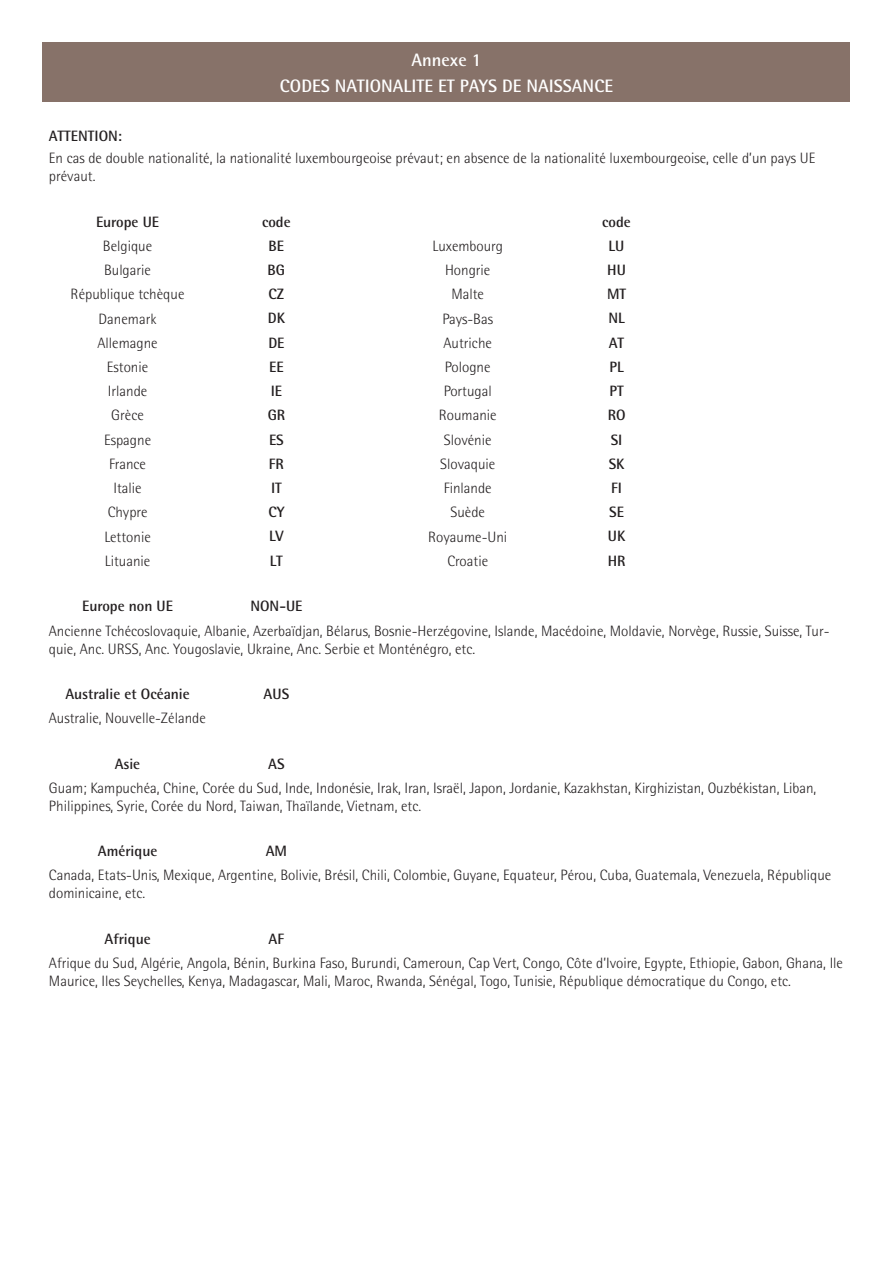
<style>
.page{position:relative;width:893px;height:1263px;background:#fff}
.page>*{position:absolute;margin:0;border:0;box-sizing:border-box;transform-origin:0 0}
.t1{font:700 18px/25.8px "AT Rotis Semi Sans";color:#fff;text-align:center}
.t2{font:300 15px/18px "AT Rotis Semi Sans";color:#231f20}
.t3{font:700 15px "AT Rotis Semi Sans";color:#231f20}
</style>
<div class="page">
<div style="left:43px;top:43px;width:807px;height:59px;background:#877269"></div>
<p class="t1" style="left:280px;top:47px;width:335px">Annexe 1<br>CODES NATIONALITE ET PAYS DE NAISSANCE</p>
<p class="t3" style="left:49px;top:127px;width:75px">ATTENTION:</p>
<p class="t2" style="left:49px;top:149px;width:768px">En cas de double nationalité, la nationalité luxembourgeoise prévaut; en absence de la nationalité luxembourgeoise, celle d’un pays UE prévaut.</p>
<p class="t3" style="left:96px;top:212px;width:65px">Europe UE</p>
<p class="t3" style="left:262px;top:212px;width:30px">code</p>
<p class="t3" style="left:602px;top:212px;width:30px">code</p>
<p class="t2" style="left:103px;top:237px;width:51px">Belgique</p>
<p class="t3" style="left:269px;top:236px;width:17px">BE</p>
<p class="t2" style="left:432px;top:237px;width:72px">Luxembourg</p>
<p class="t3" style="left:609px;top:236px;width:17px">LU</p>
<p class="t2" style="left:104px;top:261px;width:49px">Bulgarie</p>
<p class="t3" style="left:268px;top:261px;width:19px">BG</p>
<p class="t2" style="left:445px;top:261px;width:47px">Hongrie</p>
<p class="t3" style="left:607px;top:261px;width:20px">HU</p>
<p class="t2" style="left:71px;top:285px;width:115px">République tchèque</p>
<p class="t3" style="left:269px;top:285px;width:17px">CZ</p>
<p class="t2" style="left:451px;top:285px;width:34px">Malte</p>
<p class="t3" style="left:607px;top:285px;width:21px">MT</p>
<p class="t2" style="left:99px;top:309px;width:59px">Danemark</p>
<p class="t3" style="left:268px;top:309px;width:19px">DK</p>
<p class="t2" style="left:442px;top:309px;width:52px">Pays-Bas</p>
<p class="t3" style="left:608px;top:309px;width:18px">NL</p>
<p class="t2" style="left:97px;top:334px;width:62px">Allemagne</p>
<p class="t3" style="left:268px;top:333px;width:18px">DE</p>
<p class="t2" style="left:443px;top:334px;width:50px">Autriche</p>
<p class="t3" style="left:609px;top:333px;width:17px">AT</p>
<p class="t2" style="left:107px;top:358px;width:43px">Estonie</p>
<p class="t3" style="left:269px;top:358px;width:16px">EE</p>
<p class="t2" style="left:445px;top:358px;width:47px">Pologne</p>
<p class="t3" style="left:609px;top:358px;width:16px">PL</p>
<p class="t2" style="left:108px;top:382px;width:41px">Irlande</p>
<p class="t3" style="left:271px;top:382px;width:13px">IE</p>
<p class="t2" style="left:444px;top:382px;width:50px">Portugal</p>
<p class="t3" style="left:609px;top:382px;width:16px">PT</p>
<p class="t2" style="left:111px;top:406px;width:34px">Grèce</p>
<p class="t3" style="left:268px;top:406px;width:19px">GR</p>
<p class="t2" style="left:439px;top:406px;width:59px">Roumanie</p>
<p class="t3" style="left:608px;top:406px;width:19px">RO</p>
<p class="t2" style="left:104px;top:431px;width:49px">Espagne</p>
<p class="t3" style="left:269px;top:430px;width:16px">ES</p>
<p class="t2" style="left:444px;top:431px;width:49px">Slovénie</p>
<p class="t3" style="left:611px;top:430px;width:13px">SI</p>
<p class="t2" style="left:109px;top:455px;width:39px">France</p>
<p class="t3" style="left:269px;top:454px;width:17px">FR</p>
<p class="t2" style="left:440px;top:455px;width:57px">Slovaquie</p>
<p class="t3" style="left:609px;top:454px;width:17px">SK</p>
<p class="t2" style="left:113px;top:479px;width:30px">Italie</p>
<p class="t3" style="left:271px;top:479px;width:12px">IT</p>
<p class="t2" style="left:444px;top:479px;width:49px">Finlande</p>
<p class="t3" style="left:611px;top:479px;width:12px">FI</p>
<p class="t2" style="left:108px;top:503px;width:41px">Chypre</p>
<p class="t3" style="left:268px;top:503px;width:18px">CY</p>
<p class="t2" style="left:450px;top:503px;width:36px">Suède</p>
<p class="t3" style="left:609px;top:503px;width:16px">SE</p>
<p class="t2" style="left:104px;top:527px;width:48px">Lettonie</p>
<p class="t3" style="left:269px;top:527px;width:16px">LV</p>
<p class="t2" style="left:428px;top:527px;width:81px">Royaume-Uni</p>
<p class="t3" style="left:608px;top:527px;width:19px">UK</p>
<p class="t2" style="left:105px;top:552px;width:47px">Lituanie</p>
<p class="t3" style="left:270px;top:551px;width:15px">LT</p>
<p class="t2" style="left:447px;top:552px;width:42px">Croatie</p>
<p class="t3" style="left:608px;top:551px;width:19px">HR</p>
<p class="t3" style="left:82px;top:597px;width:92px">Europe non UE</p>
<p class="t3" style="left:250px;top:597px;width:54px">NON-UE</p>
<p class="t2" style="left:49px;top:621px;width:782px">Ancienne Tchécoslovaquie, Albanie, Azerbaïdjan, Bélarus, Bosnie-Herzégovine, Islande, Macédoine, Moldavie, Norvège, Russie, Suisse, Tur&shy;quie, Anc. URSS, Anc. Yougoslavie, Ukraine, Anc. Serbie et Monténégro, etc.</p>
<p class="t3" style="left:65px;top:685px;width:126px">Australie et Océanie</p>
<p class="t3" style="left:264px;top:685px;width:27px">AUS</p>
<p class="t2" style="left:49px;top:709px;width:158px">Australie, Nouvelle-Zélande</p>
<p class="t3" style="left:115px;top:754px;width:27px">Asie</p>
<p class="t3" style="left:268px;top:754px;width:18px">AS</p>
<p class="t2" style="left:49px;top:779px;width:769px">Guam; Kampuchéa, Chine, Corée du Sud, Inde, Indonésie, Irak, Iran, Israël, Japon, Jordanie, Kazakhstan, Kirghizistan, Ouzbékistan, Liban,<br>Philippines, Syrie, Corée du Nord, Taiwan, Thaïlande, Vietnam, etc.</p>
<p class="t3" style="left:98px;top:842px;width:61px">Amérique</p>
<p class="t3" style="left:266px;top:842px;width:23px">AM</p>
<p class="t2" style="left:49px;top:866px;width:784px">Canada, Etats-Unis, Mexique, Argentine, Bolivie, Brésil, Chili, Colombie, Guyane, Equateur, Pérou, Cuba, Guatemala, Venezuela, République dominicaine, etc.</p>
<p class="t3" style="left:104px;top:929px;width:48px">Afrique</p>
<p class="t3" style="left:269px;top:929px;width:17px">AF</p>
<p class="t2" style="left:49px;top:954px;width:796px">Afrique du Sud, Algérie, Angola, Bénin, Burkina Faso, Burundi, Cameroun, Cap Vert, Congo, Côte d’Ivoire, Egypte, Ethiopie, Gabon, Ghana, Ile<br>Maurice, Iles Seychelles, Kenya, Madagascar, Mali, Maroc, Rwanda, Sénégal, Togo, Tunisie, République démocratique du Congo, etc.</p>
</div>
